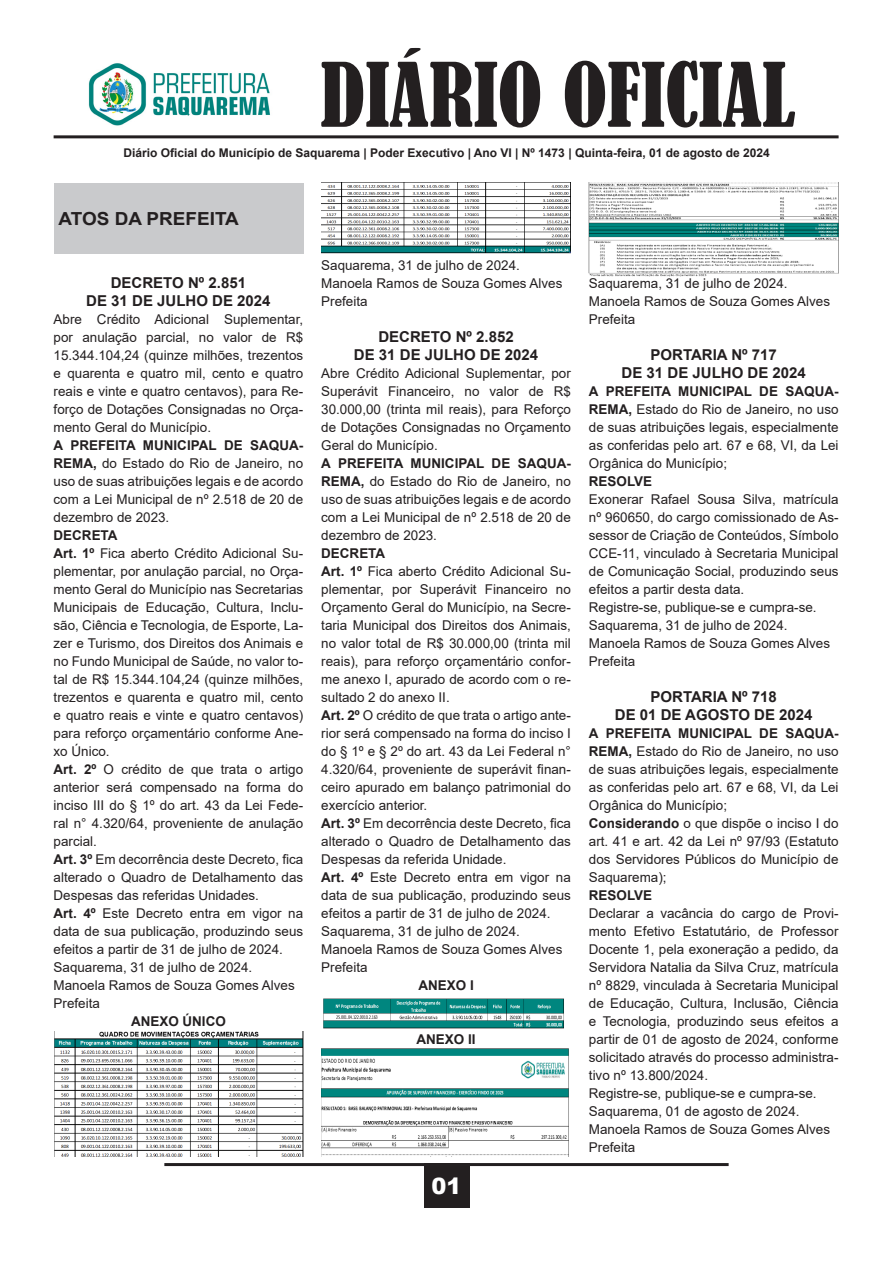
<style>
.page{position:relative;width:893px;height:1263px;background:#fff}
.page>*{position:absolute;margin:0;border:0;box-sizing:border-box;transform-origin:0 0}
.t1{font:condensed 82.5px "Bernard";color:#231f20}
.t2{font:900 22.5px "Arial";color:#fff}
.t3{font:700 18px "Arial";color:#231f20;scale:1.05 1}
.t4{font:700 15px/18px "Arial";color:#231f20;text-align:center}
.t5{font:13.5px/18px "Arial";color:#231f20}
.t6{font:700 13.5px "Arial";color:#231f20}
.t7{font:700 12px "Arial";color:#231f20}
.s1{font-weight:700}
</style>
<div class="page">
<hr style="left:54px;top:135px;width:785px;height:3px;background:#231f20">
<img style="left:88px;top:63px;width:58px;height:63px">
<img style="left:153px;top:73px;width:117px;height:43px">
<div style="left:54px;top:183px;width:250px;height:70px;background:#c9cacc"></div>
<hr style="left:164px;top:1163px;width:565px;height:3px;background:#231f20">
<div style="left:424px;top:1163px;width:45px;height:45px;background:#231f20"></div>
<img style="left:54px;top:1031px;width:249px;height:126px">
<img style="left:321px;top:183px;width:250px;height:70px">
<img style="left:323px;top:998px;width:241px;height:30px">
<img style="left:589px;top:183px;width:250px;height:94px">
<img style="left:321px;top:1048px;width:248px;height:109px">
<h1 class="t1" style="left:321px;top:47px;width:476px">DIÁRIO OFICIAL</h1>
<p class="t7" style="left:123px;top:145px;width:648px">Diário Oficial do Município de Saquarema | Poder Executivo | Ano VI | Nº 1473 | Quinta-feira, 01 de agosto de 2024</p>
<h3 class="t3" style="left:59px;top:206px;width:173px">ATOS DA PREFEITA</h3>
<p class="t4" style="left:86px;top:274px;width:186px">DECRETO Nº 2.851<br>DE 31 DE JULHO DE 2024</p>
<p class="t5" style="left:54px;top:310px;width:251px;text-align:justify">Abre Crédito Adicional Suplementar, por anulação parcial, no valor de R$ 15.344.104,24 (quinze milhões, trezentos e quarenta e quatro mil, cento e quatro reais e vinte e quatro centavos), para Re&shy;forço de Dotações Consignadas no Orça&shy;mento Geral do Município.</p>
<p class="t5" style="left:54px;top:436px;width:251px;text-align:justify"><span class="s1">A PREFEITA MUNICIPAL DE SAQUA-REMA,</span> do Estado do Rio de Janeiro, no uso de suas atribuições legais e de acordo com a Lei Municipal de nº 2.518 de 20 de dezembro de 2023.</p>
<p class="t5" style="left:54px;top:526px;width:251px"><span class="s1">DECRETA<br>Art. 1º</span> Fica aberto Crédito Adicional Su&shy;plementar, por anulação parcial, no Orça&shy;mento Geral do Município nas Secretarias Municipais de Educação, Cultura, Inclu&shy;são, Ciência e Tecnologia, de Esporte, La&shy;zer e Turismo, dos Direitos dos Animais e no Fundo Municipal de Saúde, no valor to&shy;tal de R$ 15.344.104,24 (quinze milhões, trezentos e quarenta e quatro mil, cento e quatro reais e vinte e quatro centavos) para reforço orçamentário conforme Ane&shy;xo Único.<br><span class="s1">Art. 2º</span> O crédito de que trata o artigo anterior será compensado na forma do inciso III do § 1º do art. 43 da Lei Fede&shy;ral n° 4.320/64, proveniente de anulação parcial.<br><span class="s1">Art. 3º</span> Em decorrência deste Decreto, fica alterado o Quadro de Detalhamento das Despesas das referidas Unidades.<br><span class="s1">Art. 4º</span> Este Decreto entra em vigor na data de sua publicação, produzindo seus efeitos a partir de 31 de julho de 2024.<br>Saquarema, 31 de julho de 2024.<br>Manoela Ramos de Souza Gomes Alves Prefeita</p>
<p class="t6" style="left:131px;top:1012px;width:96px">ANEXO ÚNICO</p>
<p class="t5" style="left:321px;top:256px;width:243px">Saquarema, 31 de julho de 2024.<br>Manoela Ramos de Souza Gomes Alves<br>Prefeita</p>
<p class="t4" style="left:354px;top:328px;width:186px">DECRETO Nº 2.852<br>DE 31 DE JULHO DE 2024</p>
<p class="t5" style="left:321px;top:364px;width:251px;text-align:justify">Abre Crédito Adicional Suplementar, por Superávit Financeiro, no valor de R$ 30.000,00 (trinta mil reais), para Reforço de Dotações Consignadas no Orçamento Geral do Município.</p>
<p class="t5" style="left:321px;top:454px;width:251px;text-align:justify"><span class="s1">A PREFEITA MUNICIPAL DE SAQUA-REMA,</span> do Estado do Rio de Janeiro, no uso de suas atribuições legais e de acordo com a Lei Municipal de nº 2.518 de 20 de dezembro de 2023.</p>
<p class="t5" style="left:321px;top:544px;width:251px"><span class="s1">DECRETA<br>Art. 1º</span> Fica aberto Crédito Adicional Su&shy;plementar, por Superávit Financeiro no Orçamento Geral do Município, na Secre&shy;taria Municipal dos Direitos dos Animais, no valor total de R$ 30.000,00 (trinta mil reais), para reforço orçamentário confor&shy;me anexo I, apurado de acordo com o re&shy;sultado 2 do anexo II.<br><span class="s1">Art. 2º</span> O crédito de que trata o artigo ante&shy;rior será compensado na forma do inciso I do § 1º e § 2º do art. 43 da Lei Federal n° 4.320/64, proveniente de superávit finan&shy;ceiro apurado em balanço patrimonial do exercício anterior.<br><span class="s1">Art. 3º</span> Em decorrência deste Decreto, fica alterado o Quadro de Detalhamento das Despesas da referida Unidade.<br><span class="s1">Art. 4º</span> Este Decreto entra em vigor na data de sua publicação, produzindo seus efeitos a partir de 31 de julho de 2024.<br>Saquarema, 31 de julho de 2024.<br>Manoela Ramos de Souza Gomes Alves Prefeita</p>
<p class="t6" style="left:418px;top:976px;width:57px">ANEXO I</p>
<p class="t6" style="left:416px;top:1030px;width:61px">ANEXO II</p>
<h2 class="t2" style="left:431px;top:1170px;width:32px">01</h2>
<p class="t5" style="left:589px;top:274px;width:243px">Saquarema, 31 de julho de 2024.<br>Manoela Ramos de Souza Gomes Alves<br>Prefeita</p>
<p class="t4" style="left:622px;top:346px;width:186px">PORTARIA Nº 717<br>DE 31 DE JULHO DE 2024</p>
<p class="t5" style="left:589px;top:382px;width:251px;text-align:justify"><span class="s1">A PREFEITA MUNICIPAL DE SAQUA-REMA,</span> Estado do Rio de Janeiro, no uso de suas atribuições legais, especialmente as conferidas pelo art. 67 e 68, VI, da Lei Orgânica do Município;</p>
<p class="t6" style="left:589px;top:472px;width:65px">RESOLVE</p>
<p class="t5" style="left:589px;top:490px;width:251px">Exonerar Rafael Sousa Silva, matrícula nº 960650, do cargo comissionado de As&shy;sessor de Criação de Conteúdos, Símbolo CCE-11, vinculado à Secretaria Municipal de Comunicação Social, produzindo seus efeitos a partir desta data.<br>Registre-se, publique-se e cumpra-se.<br>Saquarema, 31 de julho de 2024.<br>Manoela Ramos de Souza Gomes Alves Prefeita</p>
<p class="t4" style="left:615px;top:688px;width:199px">PORTARIA Nº 718<br>DE 01 DE AGOSTO DE 2024</p>
<p class="t5" style="left:589px;top:724px;width:251px"><span class="s1">A PREFEITA MUNICIPAL DE SAQUA-REMA,</span> Estado do Rio de Janeiro, no uso de suas atribuições legais, especialmente as conferidas pelo art. 67 e 68, VI, da Lei Orgânica do Município;<br><span class="s1">Considerando</span> o que dispõe o inciso I do art. 41 e art. 42 da Lei nº 97/93 (Estatuto dos Servidores Públicos do Município de Saquarema);</p>
<p class="t6" style="left:589px;top:886px;width:65px">RESOLVE</p>
<p class="t5" style="left:589px;top:904px;width:251px">Declarar a vacância do cargo de Provi&shy;mento Efetivo Estatutário, de Professor Docente 1, pela exoneração a pedido, da Servidora Natalia da Silva Cruz, matrícula nº 8829, vinculada à Secretaria Municipal de Educação, Cultura, Inclusão, Ciência e Tecnologia, produzindo seus efeitos a partir de 01 de agosto de 2024, conforme solicitado através do processo administra&shy;tivo nº 13.800/2024.<br>Registre-se, publique-se e cumpra-se.<br>Saquarema, 01 de agosto de 2024.<br>Manoela Ramos de Souza Gomes Alves Prefeita</p>
</div>
